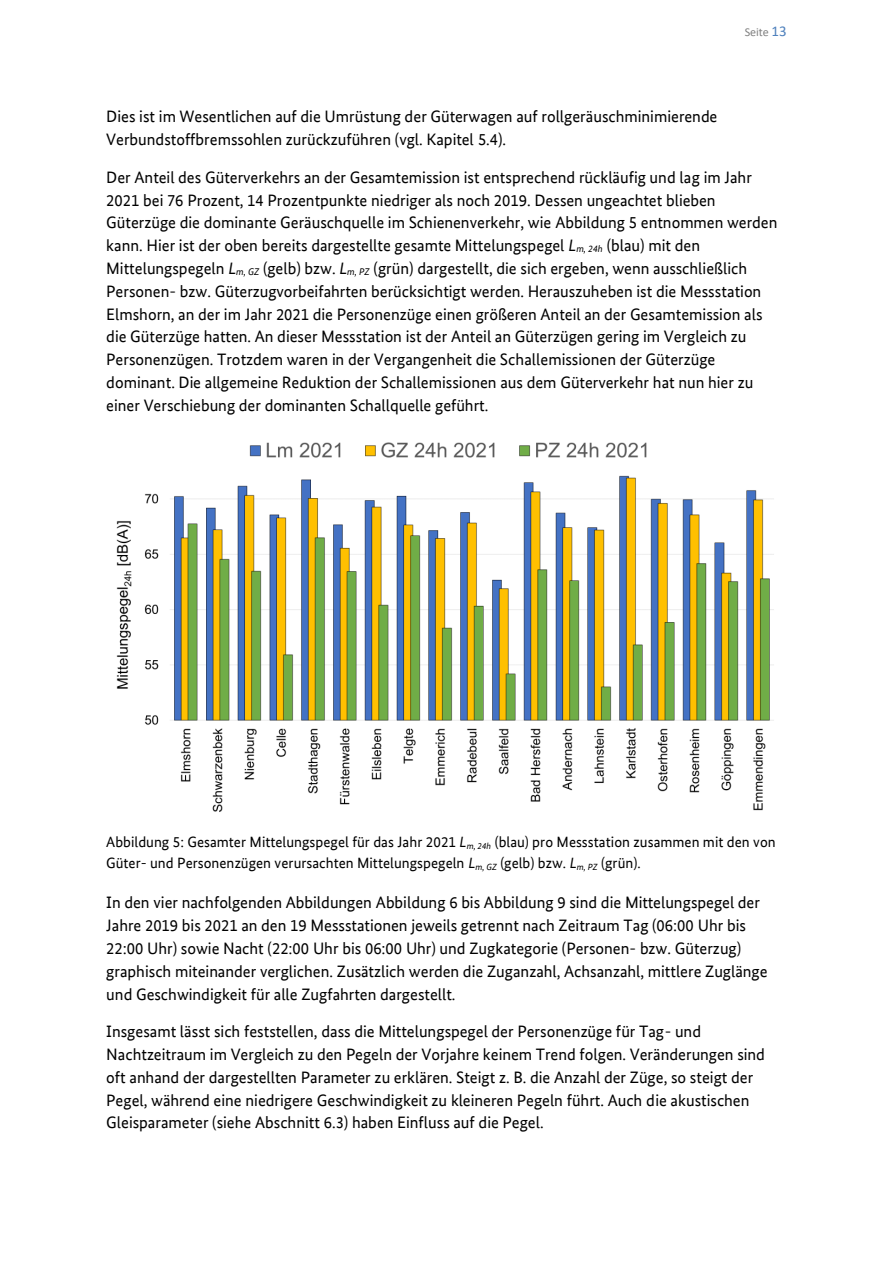
<style>
.page{position:relative;width:893px;height:1263px;background:#fff}
.page>*{position:absolute;margin:0;border:0;box-sizing:border-box;transform-origin:0 0}
.t1{font:16.5px/22.8px "Bundes Sans Office";color:#000}
.t2{font:15px/20.7px "Bundes Sans Office";color:#000}
.t3{font:12px "Calibri";letter-spacing:-.005em;color:#808080}
.s1{font-size:15px;color:#4f81bd}
.s2{font-style:italic}
</style>
<div class="page">
<img style="left:116px;top:442px;width:658px;height:370px">
<p class="t3" style="left:745px;top:27px;width:43px">Seite <span class="s1">13</span></p>
<p class="t1" style="left:106px;top:105px;width:613px">Dies ist im Wesentlichen auf die Umrüstung der Güterwagen auf rollgeräuschminimierende<br>Verbundstoffbremssohlen zurückzuführen (vgl. Kapitel 5.4).</p>
<p class="t1" style="left:106px;top:166px;width:673px">Der Anteil des Güterverkehrs an der Gesamtemission ist entsprechend rückläufig und lag im Jahr 2021 bei 76 Prozent, 14 Prozentpunkte niedriger als noch 2019. Dessen ungeachtet blieben Güterzüge die dominante Geräuschquelle im Schienenverkehr, wie Abbildung 5 entnommen werden kann. Hier ist der oben bereits dargestellte gesamte Mittelungspegel <span class="s2">L</span><sub>m,</sub> <sub>24h</sub> (blau) mit den Mittelungspegeln <span class="s2">L</span><sub>m,</sub> <sub>GZ</sub> (gelb) bzw. <span class="s2">L</span><sub>m,</sub> <sub>PZ</sub> (grün) dargestellt, die sich ergeben, wenn ausschließlich Personen- bzw. Güterzugvorbeifahrten berücksichtigt werden. Herauszuheben ist die Messstation Elmshorn, an der im Jahr 2021 die Personenzüge einen größeren Anteil an der Gesamtemission als die Güterzüge hatten. An dieser Messstation ist der Anteil an Güterzügen gering im Vergleich zu Personenzügen. Trotzdem waren in der Vergangenheit die Schallemissionen der Güterzüge dominant. Die allgemeine Reduktion der Schallemissionen aus dem Güterverkehr hat nun hier zu einer Verschiebung der dominanten Schallquelle geführt.</p>
<p class="t2" style="left:106px;top:832px;width:671px">Abbildung 5: Gesamter Mittelungspegel für das Jahr 2021 <span class="s2">L</span><sub>m,</sub> <sub>24h</sub> (blau) pro Messstation zusammen mit den von<br>Güter- und Personenzügen verursachten Mittelungspegeln <span class="s2">L</span><sub>m,</sub> <sub>GZ</sub> (gelb) bzw. <span class="s2">L</span><sub>m,</sub> <sub>PZ</sub> (grün).</p>
<p class="t1" style="left:106px;top:891px;width:663px">In den vier nachfolgenden Abbildungen Abbildung 6 bis Abbildung 9 sind die Mittelungspegel der Jahre 2019 bis 2021 an den 19 Messstationen jeweils getrennt nach Zeitraum Tag (06:00 Uhr bis 22:00 Uhr) sowie Nacht (22:00 Uhr bis 06:00 Uhr) und Zugkategorie (Personen- bzw. Güterzug) graphisch miteinander verglichen. Zusätzlich werden die Zuganzahl, Achsanzahl, mittlere Zuglänge und Geschwindigkeit für alle Zugfahrten dargestellt.</p>
<p class="t1" style="left:106px;top:1020px;width:660px">Insgesamt lässt sich feststellen, dass die Mittelungspegel der Personenzüge für Tag- und Nachtzeitraum im Vergleich zu den Pegeln der Vorjahre keinem Trend folgen. Veränderungen sind oft anhand der dargestellten Parameter zu erklären. Steigt z. B. die Anzahl der Züge, so steigt der Pegel, während eine niedrigere Geschwindigkeit zu kleineren Pegeln führt. Auch die akustischen Gleisparameter (siehe Abschnitt 6.3) haben Einfluss auf die Pegel.</p>
</div>
